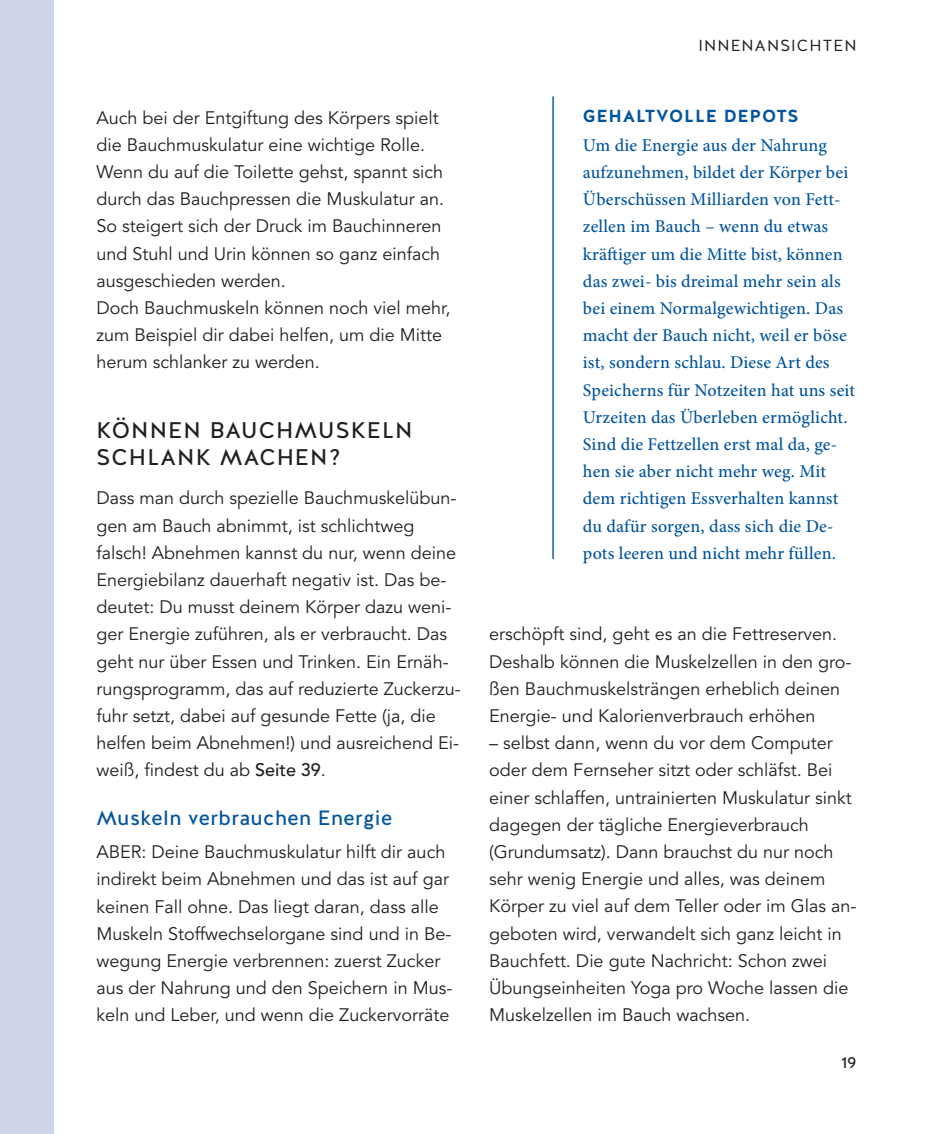
<style>
.page{position:relative;width:936px;height:1134px;background:#fff}
.page>*{position:absolute;margin:0;border:0;box-sizing:border-box;transform-origin:0 0}
.t1{font:22.6px/27.2px "Halis GR";letter-spacing:.05em;color:#221f1f}
.t2{font:20.6px "Halis GR";letter-spacing:.02em;color:#00549d}
.t3{font:18px/27.2px "Avenir LT Std";color:#221f1f}
.t4{font:500 18px/27.2px "Minion Pro";letter-spacing:.01em;color:#00549d}
.t5{font:700 17.4px "Halis GR";letter-spacing:.05em;color:#00549d}
.t6{font:16px "Halis GR";letter-spacing:.07em;color:#221f1f}
.t7{font:16px "Halis GR";color:#221f1f}
.s1{font-weight:500}
</style>
<div class="page">
<div style="left:0;top:0;width:54px;height:1134px;background:#d0d6ea"></div>
<hr style="left:552px;top:96px;width:1px;height:463px;background:#00549d">
<p class="t3" style="left:96px;top:105px;width:355px">Auch bei der Entgiftung des Körpers spielt die Bauchmuskulatur eine wichtige Rolle.<br>Wenn du auf die Toilette gehst, spannt sich durch das Bauchpressen die Muskulatur an.<br>So steigert sich der Druck im Bauchinneren und Stuhl und Urin können so ganz einfach ausgeschieden werden.<br>Doch Bauchmuskeln können noch viel mehr, zum Beispiel dir dabei helfen, um die Mitte herum schlanker zu werden.</p>
<p class="t1" style="left:96px;top:417px;width:317px">KÖNNEN BAUCHMUSKELN<br>SCHLANK MACHEN?</p>
<p class="t3" style="left:96px;top:486px;width:366px">Dass man durch spezielle Bauchmuskelübun&shy;gen am Bauch abnimmt, ist schlichtweg falsch! Abnehmen kannst du nur, wenn deine Energiebilanz dauerhaft negativ ist. Das be&shy;deutet: Du musst deinem Körper dazu weni&shy;ger Energie zuführen, als er verbraucht. Das geht nur über Essen und Trinken. Ein Ernäh&shy;rungsprogramm, das auf reduzierte Zuckerzu&shy;fuhr setzt, dabei auf gesunde Fette (ja, die helfen beim Abnehmen!) und ausreichend Ei&shy;weiß, indest du ab <span class="s1">Seite 39</span>.</p>
<p class="t2" style="left:96px;top:806px;width:297px">Muskeln verbrauchen Energie</p>
<p class="t3" style="left:96px;top:839px;width:357px">ABER: Deine Bauchmuskulatur hilft dir auch indirekt beim Abnehmen und das ist auf gar keinen Fall ohne. Das liegt daran, dass alle Muskeln Stoffwechselorgane sind und in Be&shy;wegung Energie verbrennen: zuerst Zucker aus der Nahrung und den Speichern in Mus&shy;keln und Leber, und wenn die Zuckervorräte</p>
<p class="t6" style="left:698px;top:36px;width:160px">INNENANSICHTEN</p>
<p class="t5" style="left:583px;top:105px;width:217px">GEHALTVOLLE DEPOTS</p>
<p class="t4" style="left:583px;top:132px;width:274px">Um die Energie aus der Nahrung aufzunehmen, bildet der Körper bei Überschüssen Milliarden von Fett&shy;zellen im Bauch – wenn du etwas krätiger um die Mitte bist, können das zwei- bis dreimal mehr sein als bei einem Normalgewichtigen. Das macht der Bauch nicht, weil er böse ist, sondern schlau. Diese Art des Speicherns für Notzeiten hat uns seit Urzeiten das Überleben ermöglicht.<br>Sind die Fettzellen erst mal da, ge&shy;hen sie aber nicht mehr weg. Mit dem richtigen Essverhalten kannst du dafür sorgen, dass sich die De&shy;pots leeren und nicht mehr füllen.</p>
<p class="t3" style="left:489px;top:622px;width:364px">erschöpft sind, geht es an die Fettreserven.<br>Deshalb können die Muskelzellen in den gro&shy;ßen Bauchmuskelsträngen erheblich deinen Energie- und Kalorienverbrauch erhöhen</p>
<p class="t3" style="left:489px;top:730px;width:368px">– selbst dann, wenn du vor dem Computer oder dem Fernseher sitzt oder schläfst. Bei einer schlaffen, untrainierten Muskulatur sinkt dagegen der tägliche Energieverbrauch (Grundumsatz). Dann brauchst du nur noch sehr wenig Energie und alles, was deinem Körper zu viel auf dem Teller oder im Glas an&shy;geboten wird, verwandelt sich ganz leicht in Bauchfett. Die gute Nachricht: Schon zwei Übungseinheiten Yoga pro Woche lassen die Muskelzellen im Bauch wachsen.</p>
<p class="t7" style="left:841px;top:1053px;width:17px">19</p>
</div>
